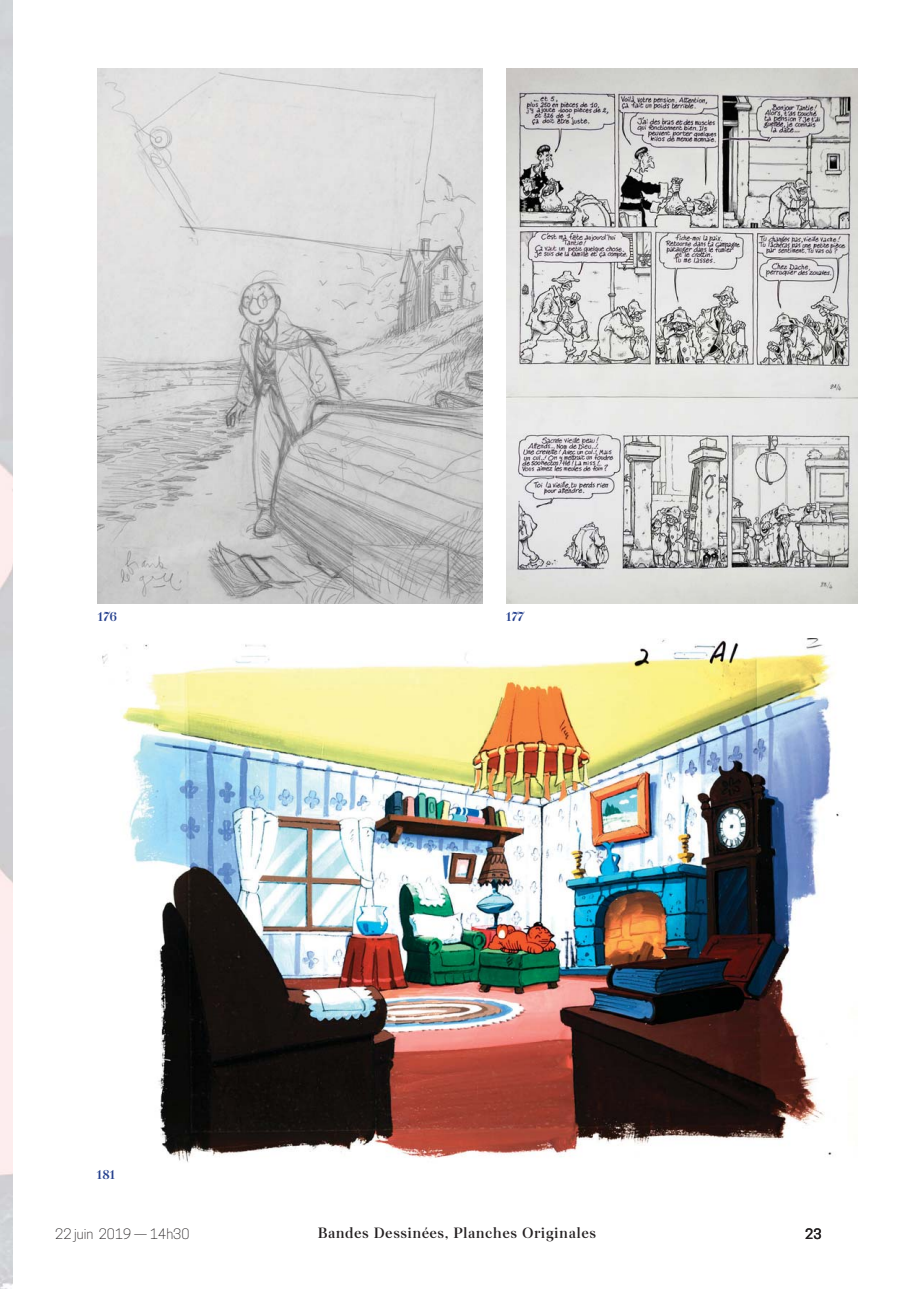
<style>
.page{position:relative;width:919px;height:1289px;background:#fff}
.page>*{position:absolute;margin:0;border:0;box-sizing:border-box;transform-origin:0 0}
.t1{font:13.8px "Peckham";letter-spacing:.03em;color:#231f20}
.t2{font:300 13.5px "Cooper Hewitt";color:#231f20}
.t3{font:500 13.5px "Cooper Hewitt";color:#231f20}
.t4{font:12px "Peckham";color:#25408e}
</style>
<div class="page">
<img style="left:98px;top:68px;width:384px;height:535px">
<img style="left:506px;top:68px;width:351px;height:535px">
<img style="left:102px;top:638px;width:737px;height:524px">
<img style="left:0;top:0;width:13px;height:1288px">
<p class="t4" style="left:98px;top:611px;width:21px">176</p>
<p class="t4" style="left:506px;top:611px;width:19px">177</p>
<p class="t4" style="left:97px;top:1168px;width:20px">181</p>
<p class="t2" style="left:55px;top:1227px;width:136px">22 juin 2019 — 14h30</p>
<p class="t1" style="left:317px;top:1227px;width:280px">Bandes Dessinées, Planches Originales</p>
<p class="t3" style="left:805px;top:1227px;width:18px">23</p>
</div>
